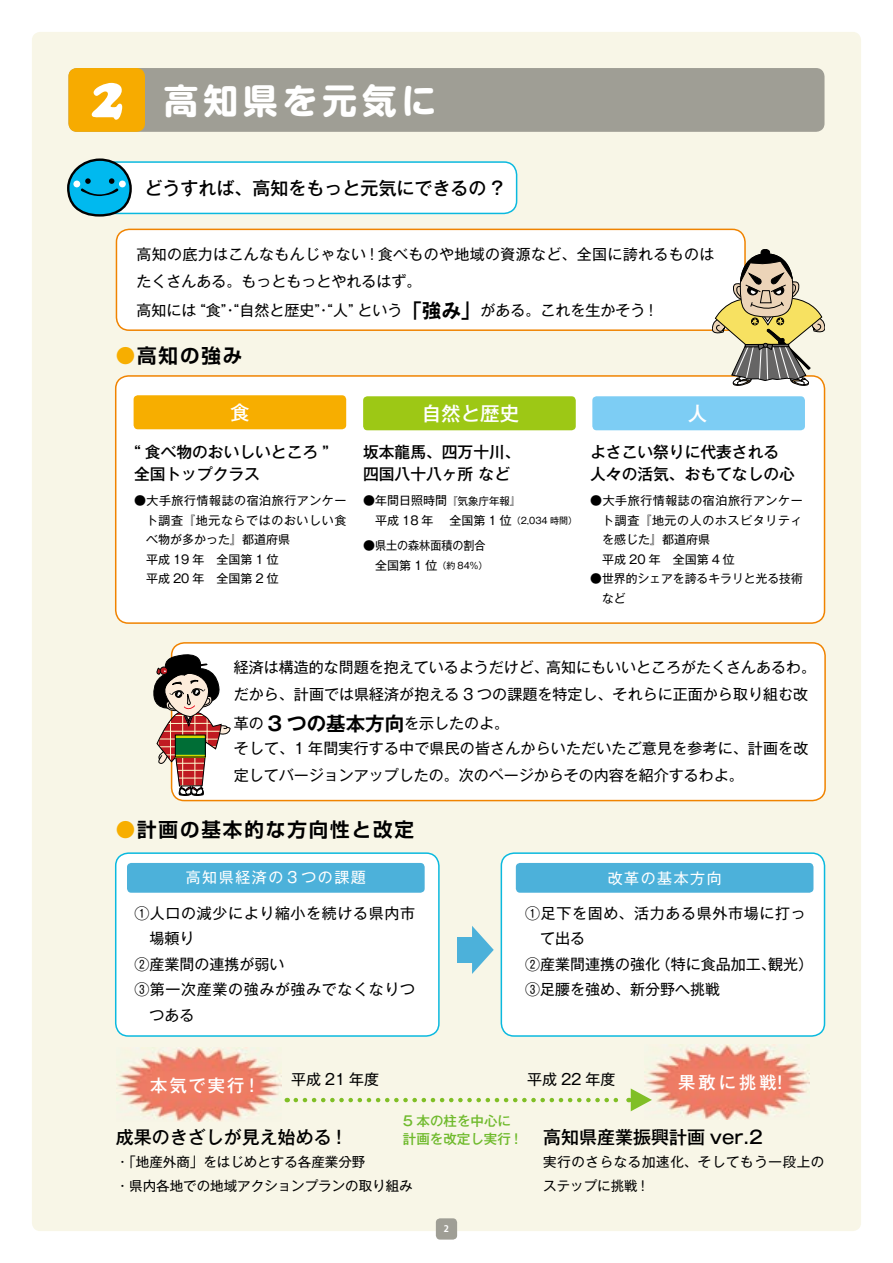
<style>
.page{position:relative;width:893px;height:1263px;background:#fff}
.page>*{position:absolute;margin:0;border:0;box-sizing:border-box;transform-origin:0 0}
.t1{font:italic 57px "Cooper Black Std";color:#fff}
.t2{font:700 34.5px "Shin M Go Pro";letter-spacing:.15em;color:#fff}
.t3{font:700 19.5px "Shin Go Pro De";letter-spacing:.1em;color:#000}
.t4{font:500 19.5px "Gothic MB101 Pro";color:#fff}
.t5{font:500 18px "Gothic MB101 Pr 5";color:#000}
.t6{font:500 18px "Gothic MB101 Pro";color:#000}
.t7{font:500 17.25px "Gothic MB101 Pro";letter-spacing:.145em;color:#fff}
.t8{font:500 15.75px/22.5px "Gothic MB101 Pr 5";color:#000}
.t9{font:15px/27px "Gothic MB101 Pr 5";color:#000}
.t10{font:15px/27px "Gothic MB101 Pr 5";letter-spacing:.02em;color:#000}
.t11{font:15px "Gothic MB101 Pr 5";letter-spacing:.04em;color:#000}
.t12{font:15px "Gothic MB101 Pr 5";letter-spacing:.1em;color:#fff}
.t13{font:15px "Gothic MB101 Pr 5";letter-spacing:.045em;color:#000}
.t14{font:13.5px/24px "Gothic MB101 Pr 5";color:#000}
.t15{font:13.5px/24px "Gothic MB101 Pr 5";letter-spacing:.045em;color:#000}
.t16{font:500 13.5px/18px "Gothic MB101 Pr 5";color:#6fba2c}
.t17{font:12px/19.5px "Gothic MB101 Pr 5";letter-spacing:.005em;color:#000}
.t18{font:12px "Gothic MB101 Pr 5";letter-spacing:.045em;color:#000}
.t19{font:12px "Gothic MB101 Pr 5";letter-spacing:.05em;color:#000}
.t20{font:700 9px "Koz Go Pro";color:#fff}
.s1{font-family:"Gothic MB101 Pr 5 De";font-weight:700;font-size:19.5px}
.s2{color:#f7ae00}
.s3{font-size:10.5px}
.s4{font-size:9px}
</style>
<div class="page">
<div style="left:32px;top:32px;width:829px;height:1199px;background:#f8f6e7;border-radius:9px"></div>
<div style="left:68px;top:68px;width:756px;height:64px;background:#9f9e95;border-radius:9px"></div>
<div style="left:68px;top:68px;width:77px;height:64px;background:#f7ab00;border-radius:9px"></div>
<div style="left:116px;top:376px;width:708px;height:247px;background:#fff;border-radius:13px"></div>
<div style="left:115px;top:375px;width:710px;height:249px;border:2px solid #f08300;border-radius:13px"></div>
<div style="left:97px;top:162px;width:420px;height:51px;background:#fff;border-radius:13px"></div>
<div style="left:97px;top:161px;width:420px;height:53px;border:2px solid #0ab9df;border-radius:13px"></div>
<div style="left:116px;top:229px;width:629px;height:101px;background:#fff;border-radius:13px"></div>
<div style="left:116px;top:229px;width:630px;height:102px;border:2px solid #f08300;border-radius:13px"></div>
<div style="left:172px;top:643px;width:653px;height:157px;background:#fff;border-radius:13px"></div>
<div style="left:171px;top:642px;width:655px;height:159px;border:2px solid #f08300;border-radius:13px"></div>
<div style="left:116px;top:853px;width:323px;height:183px;background:#fff;border-radius:13px"></div>
<div style="left:115px;top:852px;width:325px;height:185px;border:2px solid #0ab9df;border-radius:13px"></div>
<div style="left:501px;top:853px;width:323px;height:183px;background:#fff;border-radius:13px"></div>
<div style="left:501px;top:852px;width:324px;height:185px;border:2px solid #0ab9df;border-radius:13px"></div>
<svg style="left:457px;top:926px;width:37px;height:48px"></svg>
<div style="left:127px;top:863px;width:298px;height:30px;background:#4cb1da;border-radius:4px"></div>
<div style="left:516px;top:863px;width:297px;height:30px;background:#4cb1da;border-radius:4px"></div>
<div style="left:134px;top:395px;width:212px;height:34px;background:#f7ae00;border-radius:4px"></div>
<div style="left:363px;top:396px;width:213px;height:34px;background:#9dc815;border-radius:4px"></div>
<div style="left:592px;top:396px;width:213px;height:34px;background:#7dcdf4;border-radius:4px"></div>
<img style="left:644px;top:1044px;width:166px;height:75px">
<img style="left:116px;top:1047px;width:166px;height:75px">
<svg style="left:296px;top:1088px;width:356px;height:23px"></svg>
<svg style="left:712px;top:249px;width:113px;height:136px"></svg>
<svg style="left:154px;top:655px;width:76px;height:140px"></svg>
<svg style="left:67px;top:158px;width:65px;height:59px"></svg>
<div style="left:436px;top:1218px;width:21px;height:21px;background:#9f9e95;border-radius:4px"></div>
<h1 class="t1" style="left:89px;top:62px;width:35px">2</h1>
<h2 class="t2" style="left:164px;top:72px;width:274px">高知県を元気に</h2>
<p class="t6" style="left:145px;top:173px;width:360px">どうすれば、高知をもっと元気にできるの ?</p>
<p class="t10" style="left:137px;top:240px;width:579px">高知の底力はこんなもんじゃない ! 食べものや地域の資源など、全国に誇れるものはたくさんある。もっともっとやれるはず。</p>
<p class="t9" style="left:137px;top:296px;width:518px">高知には “食”・“自然と歴史”・“人” という<span class="s1">「強み」</span>がある。これを生かそう !</p>
<h3 class="t3" style="left:116px;top:340px;width:128px"><span class="s2">●</span>高知の強み</h3>
<h3 class="t4" style="left:230px;top:396px;width:21px">食</h3>
<h3 class="t4" style="left:422px;top:397px;width:99px">自然と歴史</h3>
<h3 class="t4" style="left:688px;top:397px;width:21px">人</h3>
<p class="t8" style="left:134px;top:439px;width:197px">“ 食べ物のおいしいところ ”全国トップクラス</p>
<p class="t18" style="left:134px;top:491px;width:214px">●大手旅行情報誌の宿泊旅行アンケー</p>
<p class="t19" style="left:146px;top:510px;width:202px">ト調査『地元ならではのおいしい食</p>
<p class="t17" style="left:146px;top:529px;width:146px">べ物が多かった』都道府県</p>
<p class="t17" style="left:134px;top:549px;width:146px">　平成 19 年　全国第 1 位</p>
<p class="t17" style="left:134px;top:568px;width:146px">　平成 20 年　全国第 2 位</p>
<p class="t8" style="left:590px;top:439px;width:206px">よさこい祭りに代表される人々の活気、おもてなしの心</p>
<p class="t18" style="left:590px;top:491px;width:214px">●大手旅行情報誌の宿泊旅行アンケー</p>
<p class="t19" style="left:602px;top:510px;width:202px">ト調査『地元の人のホスピタリティ</p>
<p class="t17" style="left:602px;top:529px;width:109px">を感じた』都道府県</p>
<p class="t17" style="left:590px;top:549px;width:146px">　平成 20 年　全国第 4 位</p>
<p class="t17" style="left:602px;top:568px;width:202px;text-indent:-12px">●世界的シェアを誇るキラリと光る技術など</p>
<p class="t8" style="left:363px;top:439px;width:159px">坂本龍馬、四万十川、四国八十八ヶ所 など</p>
<p class="t17" style="left:363px;top:490px;width:215px">●年間日照時間<span class="s3">『気象庁年報』<br></span>　平成 18 年 　全国第 1 位<span class="s4">（2,034 時間）</span></p>
<p class="t17" style="left:363px;top:535px;width:126px">●県土の森林面積の割合　全国第 1 位<span class="s4">（約 84%）</span></p>
<p class="t9" style="left:234px;top:652px;width:584px">経済は構造的な問題を抱えているようだけど、高知にもいいところがたくさんあるわ。だから、計画では県経済が抱える 3 つの課題を特定し、それらに正面から取り組む改</p>
<p class="t9" style="left:234px;top:709px;width:576px;line-height:24.8px">革の <span class="s1">3 つの基本方向</span>を示したのよ。<br>そして、1 年間実行する中で県民の皆さんからいただいたご意見を参考に、計画を改</p>
<p class="t9" style="left:234px;top:760px;width:511px">定してバージョンアップしたの。次のページからその内容を紹介するわよ。</p>
<h3 class="t3" style="left:116px;top:814px;width:300px"><span class="s2">●</span>計画の基本的な方向性と改定</h3>
<p class="t12" style="left:186px;top:864px;width:181px">高知県経済の３つの課題</p>
<p class="t11" style="left:134px;top:901px;width:282px">①人口の減少により縮小を続ける県内市</p>
<p class="t9" style="left:149px;top:924px;width:47px">場頼り</p>
<p class="t9" style="left:134px;top:949px;width:152px">②産業間の連携が弱い</p>
<p class="t11" style="left:134px;top:977px;width:282px">③第一次産業の強みが強みでなくなりつ</p>
<p class="t9" style="left:149px;top:1000px;width:47px">つある</p>
<p class="t12" style="left:608px;top:866px;width:115px">改革の基本方向</p>
<p class="t13" style="left:525px;top:901px;width:282px">①足下を固め、活力ある県外市場に打っ</p>
<p class="t9" style="left:540px;top:924px;width:46px">て出る</p>
<p class="t9" style="left:525px;top:949px;width:290px">②産業間連携の強化（特に食品加工、観光）</p>
<p class="t9" style="left:525px;top:975px;width:196px">③足腰を強め、新分野へ挑戦</p>
<p class="t9" style="left:291px;top:1065px;width:90px">平成 21 年度</p>
<p class="t9" style="left:527px;top:1065px;width:90px">平成 22 年度</p>
<p class="t7" style="left:150px;top:1071px;width:106px">本気で実行 !</p>
<p class="t7" style="left:678px;top:1068px;width:106px">果敢に挑戦!</p>
<p class="t16" style="left:403px;top:1111px;width:117px">5 本の柱を中心に計画を改定し実行 !</p>
<p class="t5" style="left:116px;top:1122px;width:228px">成果のきざしが見え始める !</p>
<p class="t14" style="left:116px;top:1148px;width:298px">・「地産外商」をはじめとする各産業分野<br>・県内各地での地域アクションプランの取り組み</p>
<p class="t20" style="left:444px;top:1223px;width:7px">2</p>
<p class="t5" style="left:543px;top:1122px;width:221px">高知県産業振興計画 ver.2</p>
<p class="t15" style="left:543px;top:1148px;width:283px">実行のさらなる加速化、そしてもう一段上のステップに挑戦 !</p>
</div>
